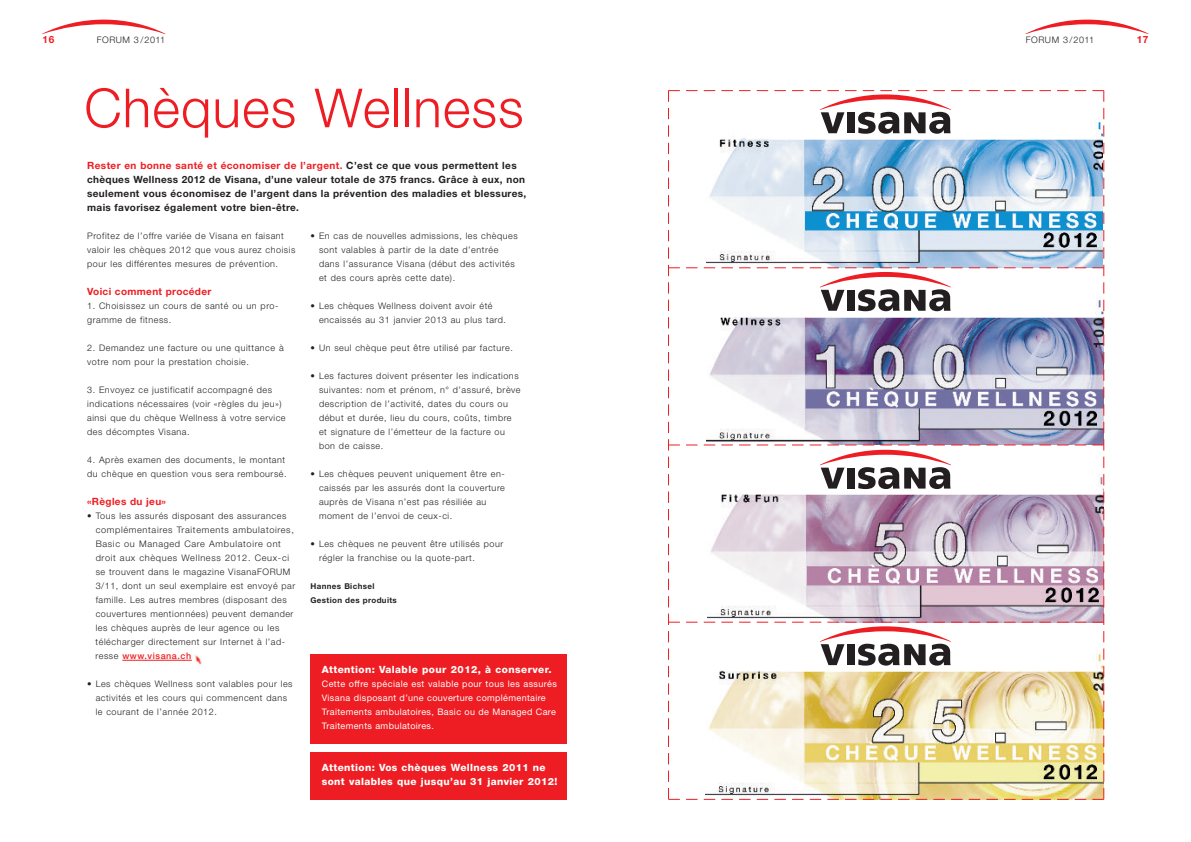
<style>
.page{position:relative;width:1191px;height:842px;background:#fff}
.page>*{position:absolute;margin:0;border:0;box-sizing:border-box;transform-origin:0 0}
.t1{font:300 54px "Helvetica Neue";letter-spacing:.02em;color:#ee1d23}
.t2{font:700 10px/14px "Helvetica Neue";letter-spacing:.035em;color:#231f20}
.t3{font:800 10px/14px "Helvetica Neue";letter-spacing:.04em;color:#fff}
.t4{font:700 10px "Helvetica Neue";letter-spacing:.035em;color:#ee1d23}
.t5{font:300 9px/14px "Helvetica Neue";letter-spacing:.06em;color:#231f20}
.t6{font:9px/14px "Helvetica Neue";letter-spacing:.04em;color:#fff}
.t7{font:700 8px/14px "Helvetica Neue";letter-spacing:.045em;color:#231f20}
.s1{color:#ee1d23}
.s2{font-weight:500;color:#ee1d23}
</style>
<div class="page">
<svg style="left:42px;top:20px;width:123px;height:14px"></svg>
<svg style="left:1025px;top:20px;width:123px;height:14px"></svg>
<hr style="left:122px;top:660px;width:70px;height:1px;background:#ee1d23">
<svg style="left:195px;top:655px;width:7px;height:10px"></svg>
<img style="left:668px;top:90px;width:436px;height:710px">
<div style="left:310px;top:654px;width:257px;height:89px;background:#ee1d23"></div>
<div style="left:310px;top:752px;width:257px;height:47px;background:#ee1d23"></div>
<p class="t4" style="left:43px;top:35px;width:13px">16</p>
<p class="t5" style="left:97px;top:33px;width:70px">FORUM 3 /2011</p>
<p class="t5" style="left:1025px;top:33px;width:70px">FORUM 3 /2011</p>
<p class="t4" style="left:1136px;top:35px;width:13px">17</p>
<h1 class="t1" style="left:84px;top:89px;width:441px">Chèques Wellness</h1>
<p class="t2" style="left:87px;top:160px;width:440px"><span class="s1">Rester en bonne santé et économiser de l’argent.</span> C’est ce que vous permettent les chèques Wellness 2012 de Visana, d’une valeur totale de 375 francs. Grâce à eux, non seulement vous économisez de l’argent dans la prévention des maladies et blessures, mais favorisez également votre bien-être.</p>
<p class="t5" style="left:87px;top:230px;width:210px">Profitez de l’offre variée de Visana en faisant valoir les chèques 2012 que vous aurez choisis pour les différentes mesures de prévention.</p>
<p class="t4" style="left:87px;top:288px;width:126px">Voici comment procéder</p>
<p class="t5" style="left:87px;top:300px;width:193px">1. Choisissez un cours de santé ou un pro&shy;gramme de fitness.</p>
<p class="t5" style="left:87px;top:342px;width:198px">2. Demandez une facture ou une quittance à votre nom pour la prestation choisie.</p>
<p class="t5" style="left:87px;top:384px;width:200px">3. Envoyez ce justificatif accompagné des indications nécessaires (voir «règles du jeu») ainsi que du chèque Wellness à votre service des décomptes Visana.</p>
<p class="t5" style="left:87px;top:454px;width:201px">4. Après examen des documents, le montant du chèque en question vous sera remboursé.</p>
<p class="t4" style="left:87px;top:498px;width:80px">«Règles du jeu»</p>
<p class="t5" style="left:96px;top:510px;width:201px;text-indent:-8px">• Tous les assurés disposant des assurances complémentaires Traitements ambulatoires, Basic ou Managed Care Ambulatoire ont droit aux chèques Wellness 2012. Ceux-ci se trouvent dans le magazine VisanaFORUM 3/11, dont un seul exemplaire est envoyé par famille. Les autres membres (disposant des couvertures mentionnées) peuvent demander les chèques auprès de leur agence ou les télécharger directement sur Internet à l’ad&shy;resse <span class="s2">www.visana.ch</span></p>
<p class="t5" style="left:96px;top:678px;width:198px;text-indent:-8px">• Les chèques Wellness sont valables pour les activités et les cours qui commencent dans le courant de l’année 2012.</p>
<p class="t5" style="left:319px;top:230px;width:200px;text-indent:-9px">• En cas de nouvelles admissions, les chèques sont valables à partir de la date d’entrée dans l’assurance Visana (début des activités et des cours après cette date).</p>
<p class="t5" style="left:319px;top:300px;width:188px;text-indent:-9px">• Les chèques Wellness doivent avoir été encaissés au 31 janvier 2013 au plus tard.</p>
<p class="t5" style="left:310px;top:342px;width:204px">• Un seul chèque peut être utilisé par facture.</p>
<p class="t5" style="left:319px;top:370px;width:203px;text-indent:-9px">• Les factures doivent présenter les indications suivantes: nom et prénom, n° d’assuré, brève description de l’activité, dates du cours ou début et durée, lieu du cours, coûts, timbre et signature de l’émetteur de la facture ou bon de caisse.</p>
<p class="t5" style="left:319px;top:468px;width:187px;text-indent:-9px">• Les chèques peuvent uniquement être en&shy;caissés par les assurés dont la couverture auprès de Visana n’est pas résiliée au moment de l’envoi de ceux-ci.</p>
<p class="t5" style="left:319px;top:538px;width:186px;text-indent:-9px">• Les chèques ne peuvent être utilisés pour régler la franchise ou la quote-part.</p>
<p class="t7" style="left:310px;top:580px;width:88px">Hannes Bichsel<br>Gestion des produits</p>
<p class="t3" style="left:322px;top:664px;width:231px">Attention: Valable pour 2012, à conserver.</p>
<p class="t6" style="left:322px;top:678px;width:237px">Cette offre spéciale est valable pour tous les assurés Visana disposant d’une couverture complémentaire Traitements ambulatoires, Basic ou de Managed Care Traitements ambulatoires.</p>
<p class="t3" style="left:322px;top:762px;width:237px">Attention: Vos chèques Wellness 2011 ne sont valables que jusqu’au 31 janvier 2012!</p>
</div>
